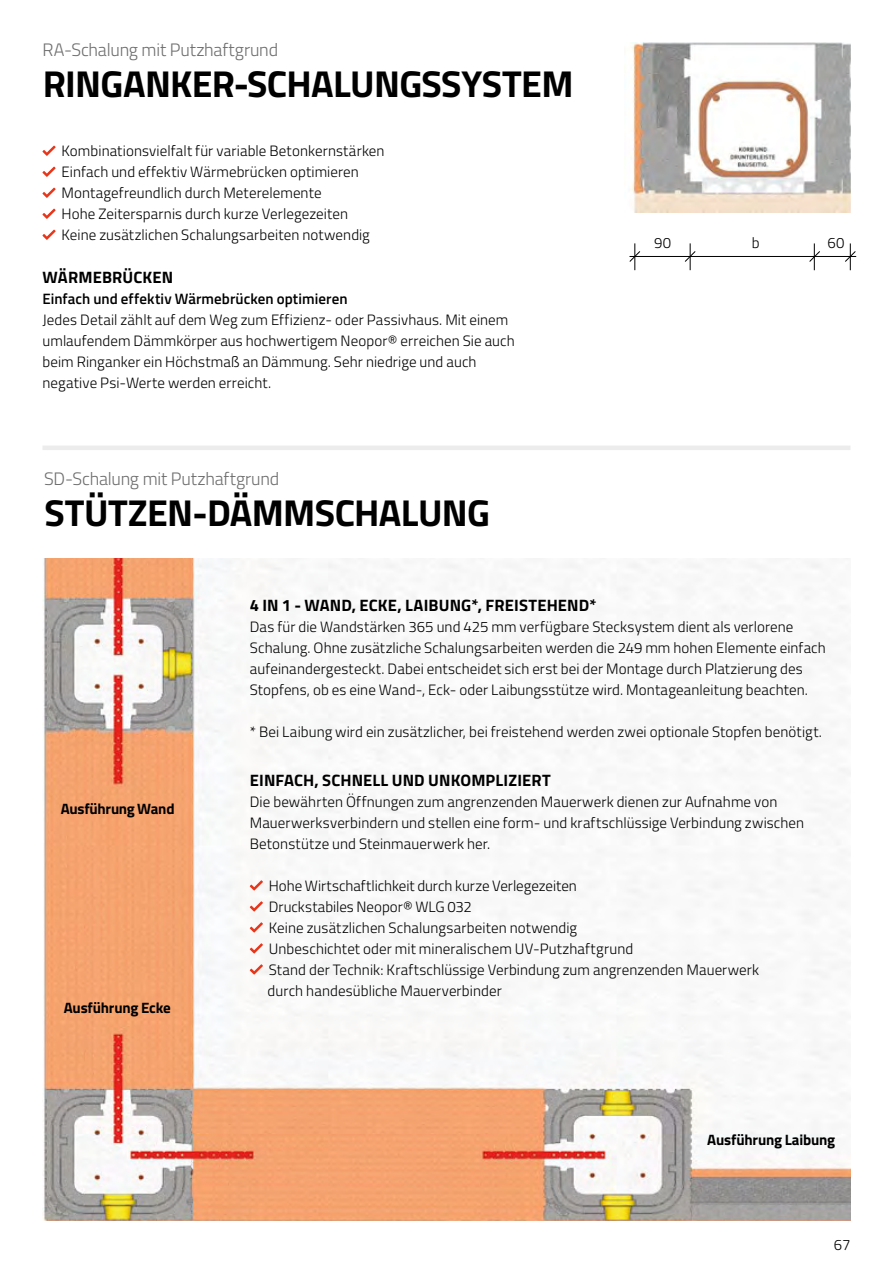
<style>
.page{position:relative;width:893px;height:1263px;background:#fff}
.page>*{position:absolute;margin:0;border:0;box-sizing:border-box;transform-origin:0 0}
.t1{font:700 37.5px "Titillium";letter-spacing:-.015em;color:#000}
.t2{font:300 18px "Titillium";letter-spacing:-.01em;color:#6e6e6e}
.t3{font:700 16.5px "Titillium";letter-spacing:.01em;color:#000}
.t4{font:300 15px/21px "Titillium";letter-spacing:.005em;color:#000}
.t5{font:700 15px "Titillium";letter-spacing:-.015em;color:#000}
.t6{font:600 15px "Titillium";letter-spacing:.005em;color:#000}
</style>
<div class="page">
<img style="left:43px;top:559px;width:807px;height:661px">
<svg style="left:42px;top:146px;width:14px;height:10px"></svg>
<svg style="left:42px;top:167px;width:14px;height:10px"></svg>
<svg style="left:42px;top:188px;width:14px;height:10px"></svg>
<svg style="left:42px;top:209px;width:14px;height:10px"></svg>
<svg style="left:42px;top:230px;width:14px;height:10px"></svg>
<img style="left:624px;top:43px;width:226px;height:170px">
<svg style="left:250px;top:880px;width:13px;height:10px"></svg>
<svg style="left:250px;top:901px;width:13px;height:10px"></svg>
<svg style="left:250px;top:922px;width:13px;height:10px"></svg>
<svg style="left:250px;top:943px;width:13px;height:10px"></svg>
<svg style="left:250px;top:964px;width:13px;height:10px"></svg>
<hr style="left:43px;top:446px;width:807px;height:4px;background:#ececec">
<hr style="left:629px;top:256px;width:227px;height:1px;background:#000">
<svg style="left:629px;top:243px;width:12px;height:27px"></svg>
<svg style="left:684px;top:243px;width:12px;height:27px"></svg>
<svg style="left:809px;top:243px;width:11px;height:27px"></svg>
<svg style="left:845px;top:243px;width:11px;height:27px"></svg>
<p class="t2" style="left:43px;top:37px;width:237px">RA-Schalung mit Putzhaftgrund</p>
<h1 class="t1" style="left:43px;top:55px;width:532px">RINGANKER-SCHALUNGSSYSTEM</h1>
<p class="t4" style="left:62px;top:139px;width:325px">Kombinationsvielfalt für variable Betonkernstärken Einfach und effektiv Wärmebrücken optimieren Montagefreundlich durch Meterelemente<br>Hohe Zeitersparnis durch kurze Verlegezeiten Keine zusätzlichen Schalungsarbeiten notwendig</p>
<p class="t3" style="left:43px;top:264px;width:132px">WÄRMEBRÜCKEN</p>
<p class="t6" style="left:43px;top:287px;width:307px">Einfach und effektiv Wärmebrücken optimieren</p>
<p class="t4" style="left:43px;top:308px;width:474px">Jedes Detail zählt auf dem Weg zum Effizienz- oder Passivhaus. Mit einem umlaufendem Dämmkörper aus hochwertigem Neopor® erreichen Sie auch beim Ringanker ein Höchstmaß an Dämmung. Sehr niedrige und auch negative Psi-Werte werden erreicht.</p>
<p class="t2" style="left:44px;top:466px;width:236px">SD-Schalung mit Putzhaftgrund</p>
<h1 class="t1" style="left:44px;top:484px;width:447px">STÜTZEN-DÄMMSCHALUNG</h1>
<p class="t4" style="left:654px;top:232px;width:18px">90</p>
<p class="t4" style="left:752px;top:232px;width:9px">b</p>
<p class="t4" style="left:828px;top:232px;width:18px">60</p>
<p class="t5" style="left:61px;top:797px;width:115px">Ausführung Wand</p>
<p class="t5" style="left:64px;top:996px;width:109px">Ausführung Ecke</p>
<p class="t3" style="left:250px;top:592px;width:348px">4 IN 1 - WAND, ECKE, LAIBUNG*, FREISTEHEND*</p>
<p class="t4" style="left:250px;top:615px;width:578px">Das für die Wandstärken 365 und 425 mm verfügbare Stecksystem dient als verlorene Schalung. Ohne zusätzliche Schalungsarbeiten werden die 249 mm hohen Elemente einfach aufeinandergesteckt. Dabei entscheidet sich erst bei der Montage durch Platzierung des Stopfens, ob es eine Wand-, Eck- oder Laibungsstütze wird. Montageanleitung beachten.</p>
<p class="t4" style="left:250px;top:720px;width:574px">* Bei Laibung wird ein zusätzlicher, bei freistehend werden zwei optionale Stopfen benötigt.</p>
<p class="t3" style="left:250px;top:767px;width:302px">EINFACH, SCHNELL UND UNKOMPLIZIERT</p>
<p class="t4" style="left:250px;top:790px;width:556px">Die bewährten Öffnungen zum angrenzenden Mauerwerk dienen zur Aufnahme von<br>Mauerwerksverbindern und stellen eine form- und kraftschlüssige Verbindung zwischen<br>Betonstütze und Steinmauerwerk her.</p>
<p class="t4" style="left:268px;top:874px;width:493px">Hohe Wirtschaftlichkeit durch kurze Verlegezeiten<br>Druckstabiles Neopor® WLG 032<br>Keine zusätzlichen Schalungsarbeiten notwendig<br>Unbeschichtet oder mit mineralischem UV-Putzhaftgrund<br>Stand der Technik: Kraftschlüssige Verbindung zum angrenzenden Mauerwerk durch handesübliche Mauerverbinder</p>
<p class="t5" style="left:707px;top:1129px;width:129px">Ausführung Laibung</p>
<p class="t4" style="left:834px;top:1233px;width:18px">67</p>
</div>
